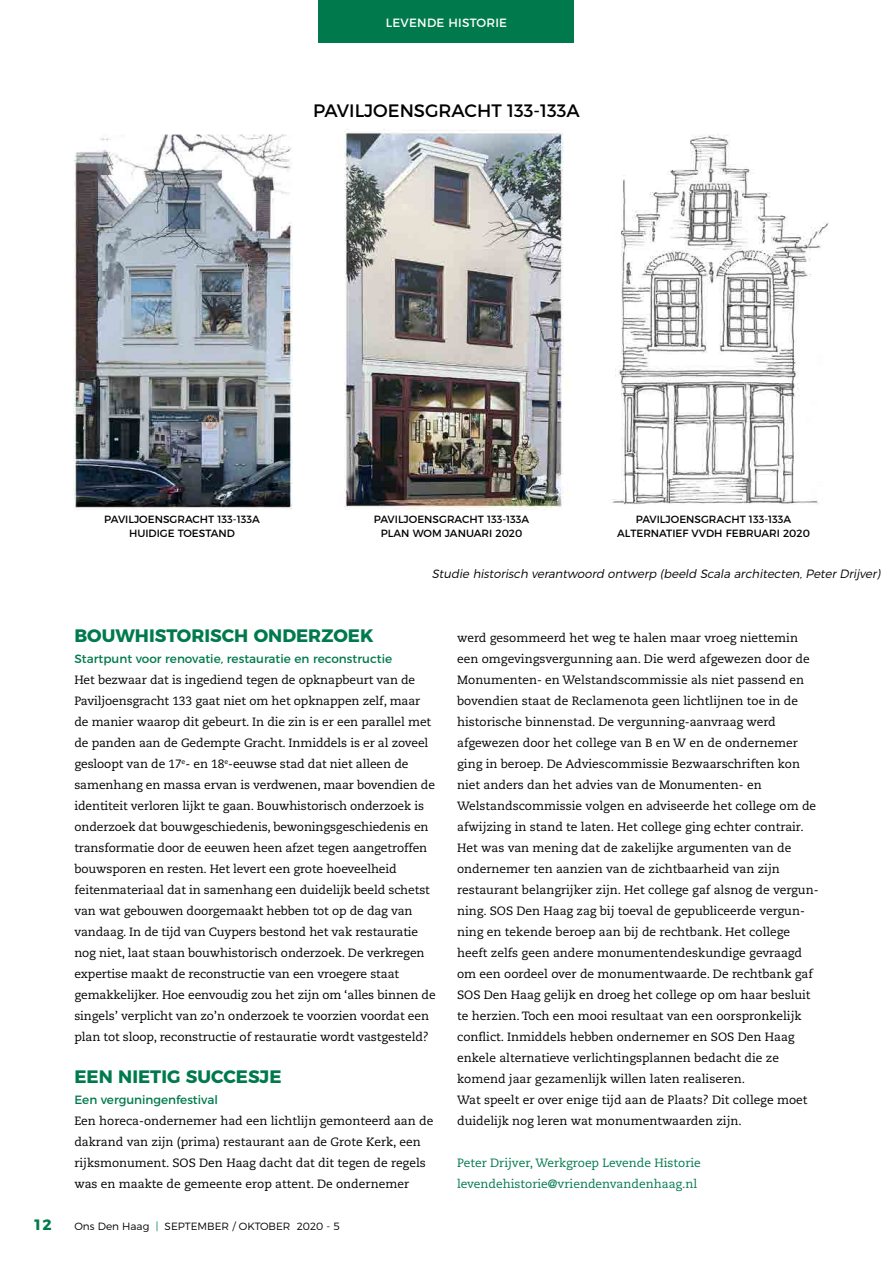
<style>
.page{position:relative;width:893px;height:1263px;background:#fff}
.page>*{position:absolute;margin:0;border:0;box-sizing:border-box;transform-origin:0 0}
.t1{font:700 18px "Montserrat";color:#007a4d}
.t2{font:18px "Montserrat";color:#000}
.t3{font:700 15px "Montserrat";color:#007a4d}
.t4{font:12px/21px "Caecilia LT Std";color:#000}
.t5{font:12px/21px "Caecilia LT Std";color:#007a4d}
.t6{font:12px "Montserrat";color:#007a4d}
.t7{font:italic 300 12px "Montserrat";color:#000}
.t8{font:12px "Montserrat";letter-spacing:.02em;color:#fff}
.t9{font:10.5px/13.5px "Montserrat";color:#000;text-align:center}
.t10{font:300 10.5px "Montserrat";color:#000}
.s1{color:#007a4d}
</style>
<div class="page">
<img style="left:73px;top:129px;width:756px;height:381px">
<div style="left:319px;top:0;width:255px;height:43px;background:#007a4d"></div>
<p class="t8" style="left:386px;top:13px;width:123px">LEVENDE HISTORIE</p>
<h1 class="t2" style="left:313px;top:96px;width:268px">PAVILJOENSGRACHT 133-133A</h1>
<p class="t9" style="left:104px;top:512px;width:157px">PAVILJOENSGRACHT 133-133A<br>HUIDIGE TOESTAND</p>
<p class="t9" style="left:374px;top:512px;width:157px">PAVILJOENSGRACHT 133-133A<br>PLAN WOM JANUARI 2020</p>
<p class="t9" style="left:617px;top:512px;width:194px">PAVILJOENSGRACHT 133-133A<br>ALTERNATIEF VVDH FEBRUARI 2020</p>
<p class="t7" style="left:432px;top:565px;width:453px">Studie historisch verantwoord ontwerp (beeld Scala architecten,PeterDrijver)</p>
<h1 class="t1" style="left:74px;top:621px;width:301px">BOUWHISTORISCH ONDERZOEK</h1>
<p class="t6" style="left:74px;top:649px;width:319px">Startpunt voor renovatie, restauratie en reconstructie</p>
<p class="t4" style="left:74px;top:670px;width:363px">Het bezwaar dat is ingediend tegen de opknapbeurt van de Paviljoensgracht 133 gaat niet om het opknappen zelf, maar de manier waarop dit gebeurt. In die zin is er een parallel met de panden aan de Gedempte Gracht. Inmiddels is er al zoveel gesloopt van de 17<sup>e</sup>- en 18<sup>e</sup>-eeuwse stad dat niet alleen de samenhang en massa ervan is verdwenen, maar bovendien de identiteit verloren lijkt te gaan. Bouwhistorisch onderzoek is onderzoek dat bouwgeschiedenis, bewoningsgeschiedenis en transformatie door de eeuwen heen afzet tegen aangetroffen bouwsporen en resten. Het levert een grote hoeveelheid feitenmateriaal dat in samenhang een duidelijk beeld schetst van wat gebouwen doorgemaakt hebben tot op de dag van vandaag. In de tijd van Cuypers bestond het vak restauratie nog niet, laat staan bouwhistorisch onderzoek. De verkregen expertise maakt de reconstructie van een vroegere staat gemakkelijker. Hoe eenvoudig zou het zijn om ‘alles binnen de singels’ verplicht van zo’n onderzoek te voorzien voordat een plan tot sloop, reconstructie of restauratie wordt vastgesteld?</p>
<h1 class="t1" style="left:74px;top:1062px;width:209px">EEN NIETIG SUCCESJE</h1>
<p class="t6" style="left:74px;top:1090px;width:145px">Een verguningenfestival</p>
<p class="t4" style="left:74px;top:1111px;width:360px">Een horeca-ondernemer had een lichtlijn gemonteerd aan de dakrand van zijn (prima) restaurant aan de Grote Kerk, een rijksmonument. SOS Den Haag dacht dat dit tegen de regels was en maakte de gemeente erop attent. De ondernemer</p>
<p class="t3" style="left:33px;top:1212px;width:20px">12</p>
<p class="t10" style="left:74px;top:1218px;width:267px">Ons Den Haag <span class="s1">|</span> SEPTEMBER / OKTOBER 2020 - 5</p>
<p class="t4" style="left:457px;top:628px;width:363px">werd gesommeerd het weg te halen maar vroeg niettemin een omgevingsvergunning aan. Die werd afgewezen door de Monumenten- en Welstandscommissie als niet passend en bovendien staat de Reclamenota geen lichtlijnen toe in de historische binnenstad. De vergunning-aanvraag werd afgewezen door het college van B en W en de ondernemer ging in beroep. De Adviescommissie Bezwaarschriften kon niet anders dan het advies van de Monumenten- en Welstandscommissie volgen en adviseerde het college om de afwijzing in stand te laten. Het college ging echter contrair.<br>Het was van mening dat de zakelijke argumenten van de ondernemer ten aanzien van de zichtbaarheid van zijn restaurant belangrijker zijn. Het college gaf alsnog de vergun&shy;ning. SOS Den Haag zag bij toeval de gepubliceerde vergun&shy;ning en tekende beroep aan bij de rechtbank. Het college heeft zelfs geen andere monumentendeskundige gevraagd om een oordeel over de monumentwaarde. De rechtbank gaf SOS Den Haag gelijk en droeg het college op om haar besluit te herzien. Toch een mooi resultaat van een oorspronkelijk conflict. Inmiddels hebben ondernemer en SOS Den Haag enkele alternatieve verlichtingsplannen bedacht die ze komend jaar gezamenlijk willen laten realiseren.<br>Wat speelt er over enige tijd aan de Plaats? Dit college moet duidelijk nog leren wat monumentwaarden zijn.</p>
<p class="t5" style="left:457px;top:1153px;width:245px">Peter Drijver, Werkgroep Levende Historie levendehistorie@vriendenvandenhaag.nl</p>
</div>
